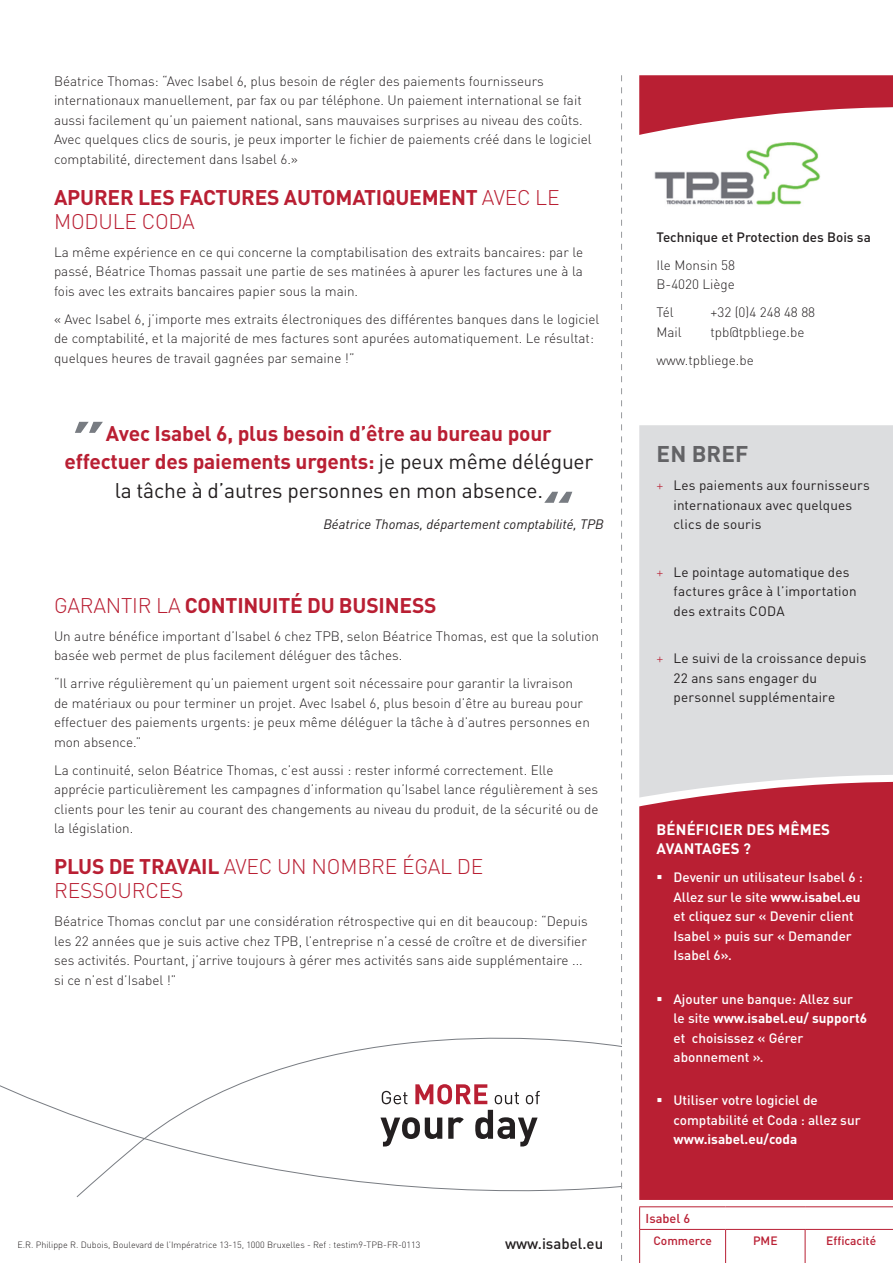
<style>
.page{position:relative;width:893px;height:1263px;background:#fff}
.page>*{position:absolute;margin:0;border:0;box-sizing:border-box;transform-origin:0 0}
.oogopslag{font:700 22.5px "DINOT";letter-spacing:.005em;color:#636366}
.quote{font:700 21px/28.5px "DINOT";letter-spacing:-.01em;color:#b91f33;text-align:center}
.body_title_red{font:700 21px/24px "DINOT";letter-spacing:-.01em;color:#b91f33}
.body_title_red-2{font:300 21px/24px "DINOT";letter-spacing:-.01em;color:#b91f33}
.actionbox_title{font:700 15px/19.5px "DINOT";letter-spacing:.01em;color:#fff}
.body_txt{font:500 15px "DINOT";color:#231f20}
.body_txt-2{font:300 13.5px/19.5px "DINOT";color:#231f20}
.t1{font:500 13.5px/19.5px "DINOT";color:#fff}
.t2{font:13.5px/19.5px "DINOT";letter-spacing:.01em;color:#231f20}
.body_txt-3{font:italic 13.5px "DINOT";color:#231f20}
.body_txt-4{font:500 13.5px "DINOT";color:#231f20}
.codes{font:500 12.75px "DINOT";color:#b91f33}
.codes-2{font:500 12px "DINOT";color:#b91f33}
.body_txt-5{font:300 9px "DINOT";color:#231f20}
.s1{font-weight:300}
.s2{font-weight:400;color:#231f20}
.s3{font-weight:700}
.s4{font-weight:300;color:#b91f33}
</style>
<div class="page">
<svg style="left:77px;top:1037px;width:544px;height:160px"></svg>
<svg style="left:380px;top:1110px;width:158px;height:36px"></svg>
<svg style="left:495px;top:1091px;width:45px;height:13px"></svg>
<svg style="left:415px;top:1084px;width:72px;height:20px"></svg>
<svg style="left:382px;top:1091px;width:25px;height:13px"></svg>
<div style="left:639px;top:797px;width:254px;height:403px;background:#b91f33"></div>
<svg style="left:621px;top:75px;width:1px;height:1186px"></svg>
<hr style="left:639px;top:1206px;width:87px;height:1px;background:#b91f33">
<svg style="left:639px;top:1207px;width:1px;height:22px"></svg>
<hr style="left:726px;top:1206px;width:79px;height:1px;background:#b91f33">
<hr style="left:805px;top:1206px;width:88px;height:1px;background:#b91f33">
<hr style="left:639px;top:1229px;width:87px;height:1px;background:#b91f33">
<hr style="left:639px;top:1230px;width:1px;height:33px;background:#b91f33">
<hr style="left:726px;top:1229px;width:79px;height:1px;background:#b91f33">
<hr style="left:725px;top:1230px;width:1px;height:33px;background:#b91f33">
<hr style="left:805px;top:1229px;width:88px;height:1px;background:#b91f33">
<hr style="left:805px;top:1230px;width:1px;height:33px;background:#b91f33">
<svg style="left:639px;top:75px;width:254px;height:60px"></svg>
<div style="left:639px;top:425px;width:254px;height:372px;background:#dcdddf"></div>
<img style="left:654px;top:142px;width:166px;height:63px">
<svg style="left:544px;top:492px;width:28px;height:11px"></svg>
<svg style="left:75px;top:422px;width:28px;height:11px"></svg>
<svg style="left:658px;top:875px;width:4px;height:4px"></svg>
<svg style="left:658px;top:996px;width:4px;height:4px"></svg>
<svg style="left:658px;top:1098px;width:4px;height:4px"></svg>
<p class="body_txt-2" style="left:54px;top:71px;width:539px">Béatrice Thomas: “Avec Isabel 6, plus besoin de régler des paiements fournisseurs internationaux manuellement, par fax ou par téléphone. Un paiement international se fait aussi facilement qu’un paiement national, sans mauvaises surprises au niveau des coûts.<br>Avec quelques clics de souris, je peux importer le fichier de paiements créé dans le logiciel comptabilité, directement dans Isabel 6.»</p>
<p class="body_title_red" style="left:54px;top:184px;width:507px">APURER LES FACTURES AUTOMATIQUEMENT <span class="s1">AVEC LE<br>MODULE CODA</span></p>
<p class="body_txt-2" style="left:54px;top:242px;width:531px;text-align:justify">La même expérience en ce qui concerne la comptabilisation des extraits bancaires: par le passé, Béatrice Thomas passait une partie de ses matinées à apurer les factures une à la fois avec les extraits bancaires papier sous la main.</p>
<p class="body_txt-2" style="left:54px;top:309px;width:547px">« Avec Isabel 6, j’importe mes extraits électroniques des différentes banques dans le logiciel de comptabilité, et la majorité de mes factures sont apurées automatiquement. Le résultat: quelques heures de travail gagnées par semaine !”</p>
<p class="quote" style="left:64px;top:418px;width:530px">Avec Isabel 6, plus besoin d’être au bureau pour effectuer des paiements urgents: <span class="s2">je peux même déléguer la tâche à d’autres personnes en mon absence.</span></p>
<p class="body_txt-3" style="left:323px;top:516px;width:282px">Béatrice Thomas, département comptabilité, TPB</p>
<p class="body_title_red" style="left:54px;top:592px;width:384px"><span class="s1">GARANTIR LA</span> CONTINUITÉ DU BUSINESS</p>
<p class="body_txt-2" style="left:54px;top:626px;width:547px">Un autre bénéfice important d’Isabel 6 chez TPB, selon Béatrice Thomas, est que la solution basée web permet de plus facilement déléguer des tâches.</p>
<p class="body_txt-2" style="left:54px;top:673px;width:537px">“Il arrive régulièrement qu’un paiement urgent soit nécessaire pour garantir la livraison de matériaux ou pour terminer un projet. Avec Isabel 6, plus besoin d’être au bureau pour effectuer des paiements urgents: je peux même déléguer la tâche à d’autres personnes en mon absence.”</p>
<p class="body_txt-2" style="left:54px;top:760px;width:546px">La continuité, selon Béatrice Thomas, c’est aussi : rester informé correctement. Elle apprécie particulièrement les campagnes d’information qu’Isabel lance régulièrement à ses clients pour les tenir au courant des changements au niveau du produit, de la sécurité ou de la législation.</p>
<p class="body_title_red-2" style="left:54px;top:854px;width:431px"><span class="s3">PLUS DE TRAVAIL</span> AVEC UN NOMBRE ÉGAL DE<br>RESSOURCES</p>
<p class="body_txt-2" style="left:54px;top:911px;width:535px">Béatrice Thomas conclut par une considération rétrospective qui en dit beaucoup: “Depuis les 22 années que je suis active chez TPB, l’entreprise n’a cessé de croître et de diversifier ses activités. Pourtant, j’arrive toujours à gérer mes activités sans aide supplémentaire ... si ce n’est d’Isabel !”</p>
<p class="body_txt-5" style="left:17px;top:1239px;width:405px">E.R. Philippe R. Dubois, Boulevard de l’Impératrice 13-15, 1000 Bruxelles - Ref : testim9-TPB-FR-0113</p>
<p class="body_txt" style="left:505px;top:1234px;width:100px">www.isabel.eu</p>
<p class="body_txt-4" style="left:656px;top:228px;width:216px">Technique et Protection des Bois sa</p>
<p class="body_txt-2" style="left:656px;top:255px;width:80px">Ile Monsin 58<br>B-4020 Liège</p>
<p class="body_txt-2" style="left:656px;top:303px;width:19px">Tél</p>
<p class="body_txt-2" style="left:710px;top:303px;width:106px">+32 (0)4 248 48 88</p>
<p class="body_txt-2" style="left:656px;top:322px;width:27px">Mail</p>
<p class="body_txt-2" style="left:710px;top:322px;width:95px">tpb@tpbliege.be</p>
<p class="body_txt-2" style="left:656px;top:350px;width:99px">www.tpbliege.be</p>
<p class="oogopslag" style="left:657px;top:439px;width:93px">EN BREF</p>
<p class="t2" style="left:673px;top:475px;width:198px;text-indent:-17px"><span class="s4">+</span> Les paiements aux fournisseurs internationaux avec quelques clics de souris</p>
<p class="t2" style="left:673px;top:562px;width:185px;text-indent:-17px"><span class="s4">+</span> Le pointage automatique des factures grâce à l’importation des extraits CODA</p>
<p class="t2" style="left:673px;top:648px;width:194px;text-indent:-17px"><span class="s4">+</span> Le suivi de la croissance depuis<br>22 ans sans engager du personnel supplémentaire</p>
<p class="actionbox_title" style="left:657px;top:819px;width:175px">BÉNÉFICIER DES MÊMES<br>AVANTAGES ?</p>
<p class="t1" style="left:673px;top:867px;width:191px">Devenir un utilisateur Isabel 6 :<br>Allez sur le site <span class="s3">www.isabel.eu </span>et cliquez sur « Devenir client<br>Isabel » puis sur « Demander<br>Isabel 6».</p>
<p class="t1" style="left:673px;top:988px;width:195px">Ajouter une banque: Allez sur le site <span class="s3">www.isabel.eu/ support6 </span>et choisissez « Gérer abonnement ».</p>
<p class="t1" style="left:673px;top:1090px;width:189px">Utiliser votre logiciel de comptabilité et Coda : allez sur <span class="s3">www.isabel.eu/coda</span></p>
<p class="codes" style="left:646px;top:1210px;width:46px">Isabel 6</p>
<p class="codes-2" style="left:653px;top:1232px;width:60px">Commerce</p>
<p class="codes-2" style="left:753px;top:1232px;width:26px">PME</p>
<p class="codes-2" style="left:826px;top:1232px;width:51px">Efficacité</p>
</div>
